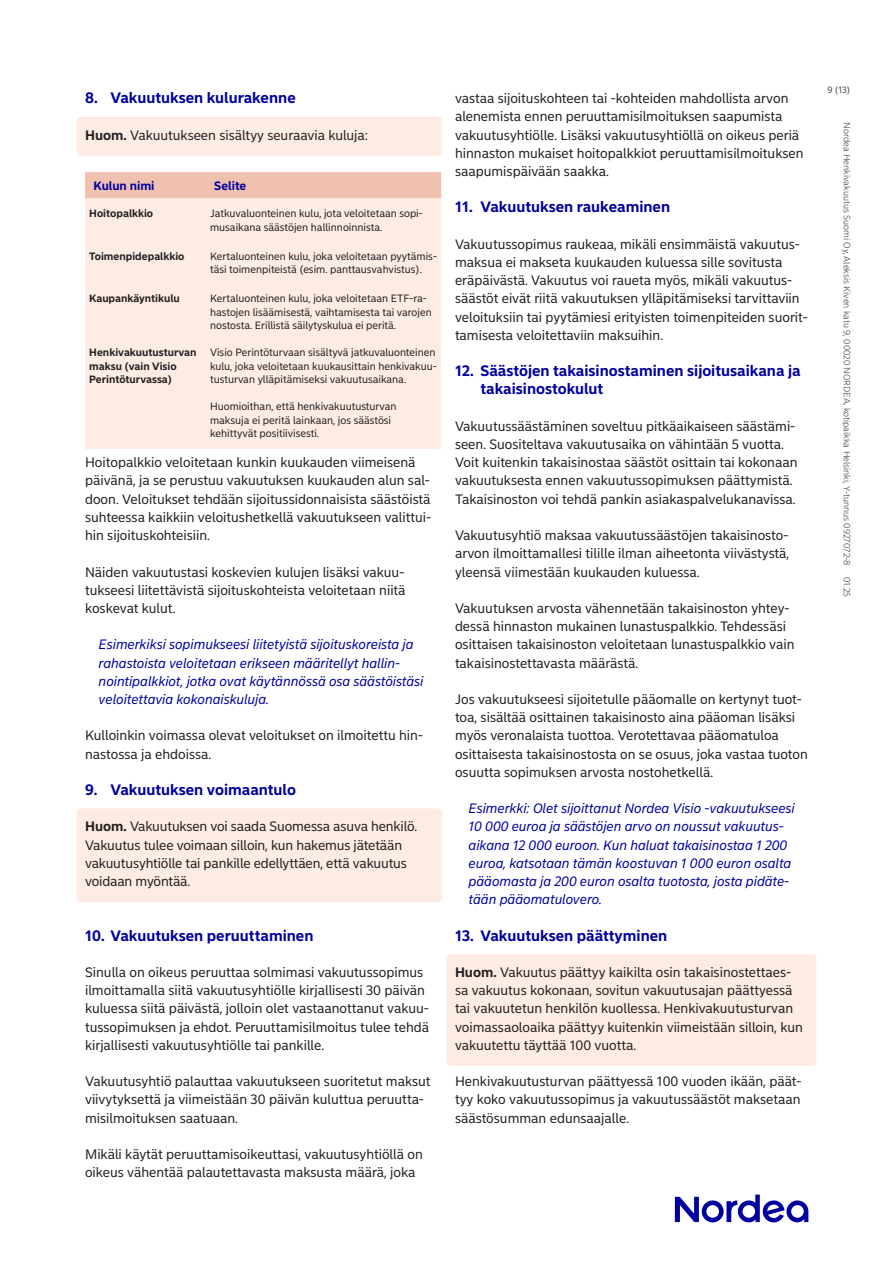
<style>
.page{position:relative;width:893px;height:1263px;background:#fff}
.page>*{position:absolute;margin:0;border:0;box-sizing:border-box;transform-origin:0 0}
.Body_text_headline__B4__NUMBERS_FI__H3{font:700 15px/18.1px "Nordea Sans Small";color:#0000a0}
.Body_text_no_indent_FI__P{font:13.5px/18.1px "Nordea Sans Small";color:#231f20}
.Esimerkkiteksti_sisennys__P{font:italic 13.5px/18.1px "Nordea Sans Small";color:#0000a0}
.Body_text_no_indent_boxed_OIKEA_PALSTA_F{font:13.5px/18.1px "Nordea Sans Small";color:#231f20}
.Body_text_no_indent_boxed_VASEN_PALSTA_F{font:13.5px/18.1px "Nordea Sans Small";letter-spacing:-.01em;color:#231f20}
.Header__B4__-_taulukko_-_v3_centred_FI{font:700 12px "Nordea Sans Small";color:#0000a0}
.Leipis_7_9_-_taulukko_-_v3_FI{font:10.5px/13.5px "Nordea Sans Small";color:#231f20}
.Leipis_7_9_-_taulukko_-_v3_FI-2{font:700 10.5px/13.5px "Nordea Sans Small";color:#231f20}
.t1{font:300 9px "Nordea Sans Small";color:#474748}
.t2{font:9px "Nordea Sans Small";color:#474748}
.s1{font-weight:700}
</style>
<div class="page">
<svg style="left:675px;top:1194px;width:133px;height:28px"></svg>
<div style="left:77px;top:117px;width:365px;height:39px;background:#fdece4;border-radius:4px"></div>
<div style="left:77px;top:808px;width:365px;height:94px;background:#fdece4;border-radius:4px"></div>
<svg style="left:85px;top:172px;width:356px;height:27px;background:#f0c2af"></svg>
<div style="left:85px;top:199px;width:356px;height:250px;background:#fdece4"></div>
<div style="left:446px;top:954px;width:370px;height:112px;background:#fdece4;border-radius:4px"></div>
<h3 class="Body_text_headline__B4__NUMBERS_FI__H3" style="left:85px;top:89px;width:212px">8. Vakuutuksen kulurakenne</h3>
<p class="Body_text_no_indent_boxed_VASEN_PALSTA_F" style="left:85px;top:126px;width:285px"><span class="s1">Huom.</span> Vakuutukseen sisältyy seuraavia kuluja:</p>
<p class="Header__B4__-_taulukko_-_v3_centred_FI" style="left:94px;top:178px;width:63px">Kulun nimi</p>
<p class="Header__B4__-_taulukko_-_v3_centred_FI" style="left:214px;top:178px;width:34px">Selite</p>
<p class="Leipis_7_9_-_taulukko_-_v3_FI-2" style="left:89px;top:207px;width:65px">Hoitopalkkio</p>
<p class="Leipis_7_9_-_taulukko_-_v3_FI" style="left:210px;top:207px;width:214px">Jatkuvaluonteinen kulu, jota veloitetaan sopi&shy;musaikana säästöjen hallinnoinnista.</p>
<p class="Leipis_7_9_-_taulukko_-_v3_FI-2" style="left:89px;top:249px;width:97px">Toimenpidepalkkio</p>
<p class="Leipis_7_9_-_taulukko_-_v3_FI" style="left:210px;top:249px;width:228px">Kertaluonteinen kulu, joka veloitetaan pyytämis&shy;täsi toimenpiteistä (esim. panttausvahvistus).</p>
<p class="Leipis_7_9_-_taulukko_-_v3_FI-2" style="left:89px;top:292px;width:92px">Kaupankäyntikulu</p>
<p class="Leipis_7_9_-_taulukko_-_v3_FI" style="left:210px;top:292px;width:223px">Kertaluonteinen kulu, joka veloitetaan ETF-ra&shy;hastojen lisäämisestä, vaihtamisesta tai varojen nostosta. Erillistä säilytyskulua ei peritä.</p>
<p class="Leipis_7_9_-_taulukko_-_v3_FI-2" style="left:89px;top:346px;width:109px">Henkivakuutusturvan maksu (vain Visio<br>Perintöturvassa)</p>
<p class="Leipis_7_9_-_taulukko_-_v3_FI" style="left:210px;top:346px;width:228px;text-align:justify">Visio Perintöturvaan sisältyvä jatkuvaluonteinen kulu, joka veloitetaan kuukausittain henkivakuu&shy;tusturvan ylläpitämiseksi vakuutusaikana.</p>
<p class="Leipis_7_9_-_taulukko_-_v3_FI" style="left:210px;top:400px;width:188px">Huomioithan, että henkivakuutusturvan maksuja ei peritä lainkaan, jos säästösi kehittyvät positiivisesti.</p>
<p class="Body_text_no_indent_FI__P" style="left:85px;top:454px;width:348px">Hoitopalkkio veloitetaan kunkin kuukauden viimeisenä päivänä, ja se perustuu vakuutuksen kuukauden alun sal&shy;doon. Veloitukset tehdään sijoitussidonnaisista säästöistä suhteessa kaikkiin veloitushetkellä vakuutukseen valittui&shy;hin sijoituskohteisiin.</p>
<p class="Body_text_no_indent_FI__P" style="left:85px;top:563px;width:322px;text-align:justify">Näiden vakuutustasi koskevien kulujen lisäksi vakuu&shy;tukseesi liitettävistä sijoituskohteista veloitetaan niitä koskevat kulut.</p>
<p class="Esimerkkiteksti_sisennys__P" style="left:99px;top:636px;width:326px">Esimerkiksi sopimukseesi liitetyistä sijoituskoreista ja rahastoista veloitetaan erikseen määritellyt hallin&shy;nointipalkkiot, jotka ovat käytännössä osa säästöistäsi veloitettavia kokonaiskuluja.</p>
<p class="Body_text_no_indent_FI__P" style="left:85px;top:727px;width:340px">Kulloinkin voimassa olevat veloitukset on ilmoitettu hin&shy;nastossa ja ehdoissa.</p>
<h3 class="Body_text_headline__B4__NUMBERS_FI__H3" style="left:85px;top:781px;width:212px">9. Vakuutuksen voimaantulo</h3>
<p class="Body_text_no_indent_boxed_VASEN_PALSTA_F" style="left:85px;top:818px;width:334px"><span class="s1">Huom.</span> Vakuutuksen voi saada Suomessa asuva henkilö.<br>Vakuutus tulee voimaan silloin, kun hakemus jätetään vakuutusyhtiölle tai pankille edellyttäen, että vakuutus voidaan myöntää.</p>
<h3 class="Body_text_headline__B4__NUMBERS_FI__H3" style="left:85px;top:926px;width:230px">10. Vakuutuksen peruuttaminen</h3>
<p class="Body_text_no_indent_FI__P" style="left:85px;top:963px;width:346px">Sinulla on oikeus peruuttaa solmimasi vakuutussopimus ilmoittamalla siitä vakuutusyhtiölle kirjallisesti 30 päivän kuluessa siitä päivästä, jolloin olet vastaanottanut vakuu&shy;tussopimuksen ja ehdot. Peruuttamisilmoitus tulee tehdä kirjallisesti vakuutusyhtiölle tai pankille.</p>
<p class="Body_text_no_indent_FI__P" style="left:85px;top:1072px;width:347px">Vakuutusyhtiö palauttaa vakuutukseen suoritetut maksut viivytyksettä ja viimeistään 30 päivän kuluttua peruutta&shy;misilmoituksen saatuaan.</p>
<p class="Body_text_no_indent_FI__P" style="left:85px;top:1145px;width:339px">Mikäli käytät peruuttamisoikeuttasi, vakuutusyhtiöllä on oikeus vähentää palautettavasta maksusta määrä, joka</p>
<p class="Body_text_no_indent_FI__P" style="left:455px;top:90px;width:350px">vastaa sijoituskohteen tai -kohteiden mahdollista arvon alenemista ennen peruuttamisilmoituksen saapumista vakuutusyhtiölle. Lisäksi vakuutusyhtiöllä on oikeus periä hinnaston mukaiset hoitopalkkiot peruuttamisilmoituksen saapumispäivään saakka.</p>
<h3 class="Body_text_headline__B4__NUMBERS_FI__H3" style="left:455px;top:198px;width:217px">11. Vakuutuksen raukeaminen</h3>
<p class="Body_text_no_indent_FI__P" style="left:455px;top:235px;width:354px">Vakuutussopimus raukeaa, mikäli ensimmäistä vakuutus&shy;maksua ei makseta kuukauden kuluessa sille sovitusta eräpäivästä. Vakuutus voi raueta myös, mikäli vakuutus&shy;säästöt eivät riitä vakuutuksen ylläpitämiseksi tarvittaviin veloituksiin tai pyytämiesi erityisten toimenpiteiden suorit&shy;tamisesta veloitettaviin maksuihin.</p>
<h3 class="Body_text_headline__B4__NUMBERS_FI__H3" style="left:480px;top:362px;width:322px;text-indent:-26px">12. Säästöjen takaisinostaminen sijoitusaikana ja takaisinostokulut</h3>
<p class="Body_text_no_indent_FI__P" style="left:455px;top:417px;width:344px">Vakuutussäästäminen soveltuu pitkäaikaiseen säästämi&shy;seen. Suositeltava vakuutusaika on vähintään 5 vuotta.<br>Voit kuitenkin takaisinostaa säästöt osittain tai kokonaan vakuutuksesta ennen vakuutussopimuksen päättymistä.<br>Takaisinoston voi tehdä pankin asiakaspalvelukanavissa.</p>
<p class="Body_text_no_indent_FI__P" style="left:455px;top:526px;width:336px;text-align:justify">Vakuutusyhtiö maksaa vakuutussäästöjen takaisinosto&shy;arvon ilmoittamallesi tilille ilman aiheetonta viivästystä, yleensä viimestään kuukauden kuluessa.</p>
<p class="Body_text_no_indent_FI__P" style="left:455px;top:599px;width:341px">Vakuutuksen arvosta vähennetään takaisinoston yhtey&shy;dessä hinnaston mukainen lunastuspalkkio. Tehdessäsi osittaisen takaisinoston veloitetaan lunastuspalkkio vain takaisinostettavasta määrästä.</p>
<p class="Body_text_no_indent_FI__P" style="left:455px;top:690px;width:354px">Jos vakuutukseesi sijoitetulle pääomalle on kertynyt tuot&shy;toa, sisältää osittainen takaisinosto aina pääoman lisäksi myös veronalaista tuottoa. Verotettavaa pääomatuloa osittaisesta takaisinostosta on se osuus, joka vastaa tuoton osuutta sopimuksen arvosta nostohetkellä.</p>
<p class="Esimerkkiteksti_sisennys__P" style="left:469px;top:799px;width:328px">Esimerkki: Olet sijoittanut Nordea Visio -vakuutukseesi 10 000 euroa ja säästöjen arvo on noussut vakuutus&shy;aikana 12 000 euroon. Kun haluat takaisinostaa 1 200 euroa, katsotaan tämän koostuvan 1 000 euron osalta pääomasta ja 200 euron osalta tuotosta, josta pidäte&shy;tään pääomatulovero.</p>
<h3 class="Body_text_headline__B4__NUMBERS_FI__H3" style="left:455px;top:926px;width:214px">13. Vakuutuksen päättyminen</h3>
<p class="Body_text_no_indent_boxed_OIKEA_PALSTA_F" style="left:455px;top:963px;width:349px"><span class="s1">Huom.</span> Vakuutus päättyy kaikilta osin takaisinostettaes&shy;sa vakuutus kokonaan, sovitun vakuutusajan päättyessä tai vakuutetun henkilön kuollessa. Henkivakuutusturvan voimassaoloaika päättyy kuitenkin viimeistään silloin, kun vakuutettu täyttää 100 vuotta.</p>
<p class="Body_text_no_indent_FI__P" style="left:455px;top:1072px;width:348px;text-align:justify">Henkivakuutusturvan päättyessä 100 vuoden ikään, päät&shy;tyy koko vakuutussopimus ja vakuutussäästöt maksetaan säästösumman edunsaajalle.</p>
<p class="t2" style="left:827px;top:84px;width:24px">9 (13)</p>
<p class="t1" style="left:852px;top:122px;width:445px;rotate:90deg">Nordea Henkivakuutus Suomi Oy, Aleksis Kiven katu 9, 00020 NORDEA, kotipaikka Helsinki, Y-tunnus 0927072-8</p>
<p class="t1" style="left:852px;top:577px;width:22px;rotate:90deg">01.25</p>
</div>
